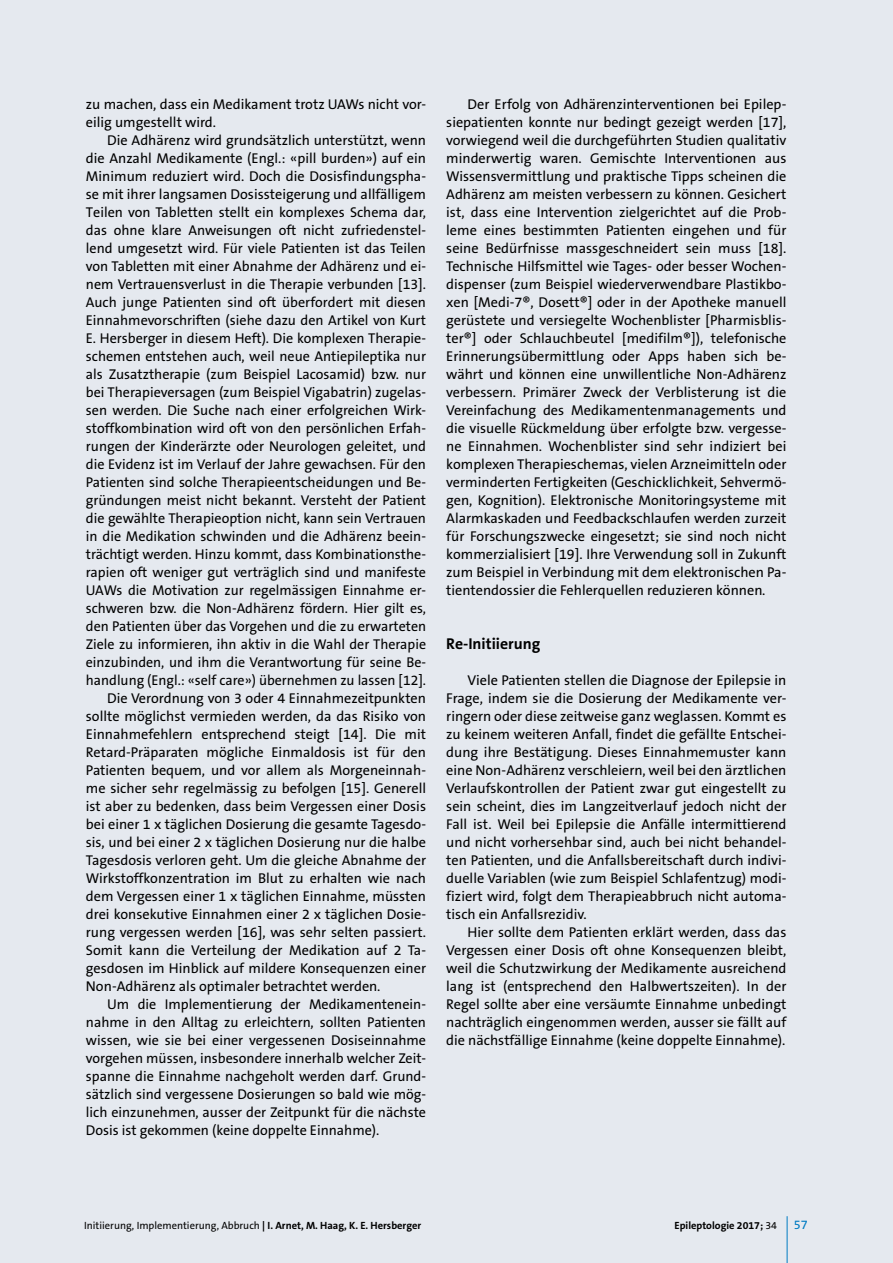
<style>
.page{position:relative;width:893px;height:1263px;background:#e5e9ef}
.page>*{position:absolute;margin:0;border:0;box-sizing:border-box;transform-origin:0 0}
.t1{font:700 15.75px "The Sans B W7";color:#000}
.t2{font:14.25px/18px "The Sans B W5 Plain";color:#000;text-align:justify}
.t3{font:12.75px "The Sans B W5 Plain";color:#007bc2}
.t4{font:10.5px "The Sans B W5 Plain";color:#000}
.t5{font:700 10.5px "The Sans B W7";color:#000}
.s1{font-family:"The Sans B W7";font-weight:700}
.s2{font-family:"The Sans B W5 Plain";font-weight:400}
</style>
<div class="page">
<hr style="left:787px;top:1216px;width:1px;height:47px;background:#007bc2">
<p class="t2" style="left:86px;top:96px;width:342px">zu machen, dass ein Medikament trotz UAWs nicht vor&shy;eilig umgestellt wird.</p>
<p class="t2" style="left:107px;top:132px;width:320px">Die Adhärenz wird grundsätzlich unterstützt, wenn</p>
<p class="t2" style="left:86px;top:150px;width:342px">die Anzahl Medikamente (Engl.: «pill burden») auf ein</p>
<p class="t2" style="left:86px;top:168px;width:342px">Minimum reduziert wird. Doch die Dosisfindungspha-</p>
<p class="t2" style="left:86px;top:186px;width:342px">se mit ihrer langsamen Dosissteigerung und allfälligem</p>
<p class="t2" style="left:86px;top:204px;width:342px">Teilen von Tabletten stellt ein komplexes Schema dar,</p>
<p class="t2" style="left:86px;top:222px;width:342px">das ohne klare Anweisungen oft nicht zufriedenstel-</p>
<p class="t2" style="left:86px;top:240px;width:342px">lend umgesetzt wird. Für viele Patienten ist das Teilen</p>
<p class="t2" style="left:86px;top:258px;width:342px">von Tabletten mit einer Abnahme der Adhärenz und ei-</p>
<p class="t2" style="left:86px;top:276px;width:342px">nem Vertrauensverlust in die Therapie verbunden [13].</p>
<p class="t2" style="left:86px;top:294px;width:342px">Auch junge Patienten sind oft überfordert mit diesen</p>
<p class="t2" style="left:86px;top:312px;width:342px">Einnahmevorschriften (siehe dazu den Artikel von Kurt</p>
<p class="t2" style="left:86px;top:330px;width:342px">E. Hersberger in diesem Heft). Die komplexen Therapie-</p>
<p class="t2" style="left:86px;top:348px;width:342px">schemen entstehen auch, weil neue Antiepileptika nur</p>
<p class="t2" style="left:86px;top:366px;width:342px">als Zusatztherapie (zum Beispiel Lacosamid) bzw. nur</p>
<p class="t2" style="left:86px;top:384px;width:342px">bei Therapieversagen (zum Beispiel Vigabatrin) zugelas-</p>
<p class="t2" style="left:86px;top:402px;width:342px">sen werden. Die Suche nach einer erfolgreichen Wirk-</p>
<p class="t2" style="left:86px;top:420px;width:342px">stoffkombination wird oft von den persönlichen Erfah-</p>
<p class="t2" style="left:86px;top:438px;width:342px">rungen der Kinderärzte oder Neurologen geleitet, und</p>
<p class="t2" style="left:86px;top:456px;width:342px">die Evidenz ist im Verlauf der Jahre gewachsen. Für den</p>
<p class="t2" style="left:86px;top:474px;width:342px">Patienten sind solche Therapieentscheidungen und Be-</p>
<p class="t2" style="left:86px;top:492px;width:342px">gründungen meist nicht bekannt. Versteht der Patient</p>
<p class="t2" style="left:86px;top:510px;width:342px">die gewählte Therapieoption nicht, kann sein Vertrauen</p>
<p class="t2" style="left:86px;top:528px;width:342px">in die Medikation schwinden und die Adhärenz beein-</p>
<p class="t2" style="left:86px;top:546px;width:342px">trächtigt werden. Hinzu kommt, dass Kombinationsthe-</p>
<p class="t2" style="left:86px;top:564px;width:342px">rapien oft weniger gut verträglich sind und manifeste</p>
<p class="t2" style="left:86px;top:582px;width:342px">UAWs die Motivation zur regelmässigen Einnahme er-</p>
<p class="t2" style="left:86px;top:600px;width:342px">schweren bzw. die Non-Adhärenz fördern. Hier gilt es,</p>
<p class="t2" style="left:86px;top:618px;width:342px">den Patienten über das Vorgehen und die zu erwarteten</p>
<p class="t2" style="left:86px;top:636px;width:342px">Ziele zu informieren, ihn aktiv in die Wahl der Therapie</p>
<p class="t2" style="left:86px;top:654px;width:342px">einzubinden, und ihm die Verantwortung für seine Be-</p>
<p class="t2" style="left:86px;top:672px;width:342px">handlung (Engl.: «self care») übernehmen zu lassen [12].</p>
<p class="t2" style="left:107px;top:690px;width:320px">Die Verordnung von 3 oder 4 Einnahmezeitpunkten</p>
<p class="t2" style="left:86px;top:708px;width:342px">sollte möglichst vermieden werden, da das Risiko von</p>
<p class="t2" style="left:86px;top:726px;width:342px">Einnahmefehlern entsprechend steigt [14]. Die mit</p>
<p class="t2" style="left:86px;top:744px;width:342px">Retard-Präparaten mögliche Einmaldosis ist für den</p>
<p class="t2" style="left:86px;top:762px;width:342px">Patienten bequem, und vor allem als Morgeneinnah-</p>
<p class="t2" style="left:86px;top:780px;width:342px">me sicher sehr regelmässig zu befolgen [15]. Generell</p>
<p class="t2" style="left:86px;top:798px;width:342px">ist aber zu bedenken, dass beim Vergessen einer Dosis</p>
<p class="t2" style="left:86px;top:816px;width:342px">bei einer 1 x täglichen Dosierung die gesamte Tagesdo-</p>
<p class="t2" style="left:86px;top:834px;width:342px">sis, und bei einer 2 x täglichen Dosierung nur die halbe</p>
<p class="t2" style="left:86px;top:852px;width:342px">Tagesdosis verloren geht. Um die gleiche Abnahme der</p>
<p class="t2" style="left:86px;top:870px;width:342px">Wirkstoffkonzentration im Blut zu erhalten wie nach</p>
<p class="t2" style="left:86px;top:888px;width:342px">dem Vergessen einer 1 x täglichen Einnahme, müssten</p>
<p class="t2" style="left:86px;top:906px;width:342px">drei konsekutive Einnahmen einer 2 x täglichen Dosie-</p>
<p class="t2" style="left:86px;top:924px;width:342px">rung vergessen werden [16], was sehr selten passiert.</p>
<p class="t2" style="left:86px;top:942px;width:342px">Somit kann die Verteilung der Medikation auf 2 Ta-</p>
<p class="t2" style="left:86px;top:960px;width:342px">gesdosen im Hinblick auf mildere Konsequenzen einer</p>
<p class="t2" style="left:86px;top:978px;width:296px">Non-Adhärenz als optimaler betrachtet werden.</p>
<p class="t2" style="left:107px;top:996px;width:320px">Um die Implementierung der Medikamentenein-</p>
<p class="t2" style="left:86px;top:1014px;width:342px">nahme in den Alltag zu erleichtern, sollten Patienten</p>
<p class="t2" style="left:86px;top:1032px;width:342px">wissen, wie sie bei einer vergessenen Dosiseinnahme</p>
<p class="t2" style="left:86px;top:1050px;width:342px">vorgehen müssen, insbesondere innerhalb welcher Zeit-</p>
<p class="t2" style="left:86px;top:1068px;width:342px">spanne die Einnahme nachgeholt werden darf. Grund-</p>
<p class="t2" style="left:86px;top:1086px;width:342px">sätzlich sind vergessene Dosierungen so bald wie mög-</p>
<p class="t2" style="left:86px;top:1104px;width:342px">lich einzunehmen, ausser der Zeitpunkt für die nächste</p>
<p class="t2" style="left:86px;top:1122px;width:295px">Dosis ist gekommen (keine doppelte Einnahme).</p>
<p class="t2" style="left:446px;top:96px;width:342px;text-indent:21px">Der Erfolg von Adhärenzinterventionen bei Epilep&shy;siepatienten konnte nur bedingt gezeigt werden [17], vorwiegend weil die durchgeführten Studien qualitativ minderwertig waren. Gemischte Interventionen aus Wissensvermittlung und praktische Tipps scheinen die Adhärenz am meisten verbessern zu können. Gesichert ist, dass eine Intervention zielgerichtet auf die Prob&shy;leme eines bestimmten Patienten eingehen und für seine Bedürfnisse massgeschneidert sein muss [18].<br>Technische Hilfsmittel wie Tages- oder besser Wochen&shy;dispenser (zum Beispiel wiederverwendbare Plastikbo&shy;xen [Medi-7®, Dosett®] oder in der Apotheke manuell gerüstete und versiegelte Wochenblister [Pharmisblis&shy;ter®] oder Schlauchbeutel [medifilm®]), telefonische Erinnerungsübermittlung oder Apps haben sich be&shy;währt und können eine unwillentliche Non-Adhärenz verbessern. Primärer Zweck der Verblisterung ist die Vereinfachung des Medikamentenmanagements und die visuelle Rückmeldung über erfolgte bzw. vergesse&shy;ne Einnahmen. Wochenblister sind sehr indiziert bei komplexen Therapieschemas, vielen Arzneimitteln oder verminderten Fertigkeiten (Geschicklichkeit, Sehvermö&shy;gen, Kognition). Elektronische Monitoringsysteme mit Alarmkaskaden und Feedbackschlaufen werden zurzeit für Forschungszwecke eingesetzt; sie sind noch nicht kommerzialisiert [19]. Ihre Verwendung soll in Zukunft zum Beispiel in Verbindung mit dem elektronischen Pa&shy;tientendossier die Fehlerquellen reduzieren können.</p>
<p class="t1" style="left:446px;top:634px;width:96px">Re-Initiierung</p>
<p class="t2" style="left:446px;top:672px;width:342px;text-indent:21px">Viele Patienten stellen die Diagnose der Epilepsie in Frage, indem sie die Dosierung der Medikamente ver&shy;ringern oder diese zeitweise ganz weglassen. Kommt es zu keinem weiteren Anfall, findet die gefällte Entschei&shy;dung ihre Bestätigung. Dieses Einnahmemuster kann eine Non-Adhärenz verschleiern, weil bei den ärztlichen Verlaufskontrollen der Patient zwar gut eingestellt zu sein scheint, dies im Langzeitverlauf jedoch nicht der Fall ist. Weil bei Epilepsie die Anfälle intermittierend und nicht vorhersehbar sind, auch bei nicht behandel&shy;ten Patienten, und die Anfallsbereitschaft durch indivi&shy;duelle Variablen (wie zum Beispiel Schlafentzug) modi&shy;fiziert wird, folgt dem Therapieabbruch nicht automa&shy;tisch ein Anfallsrezidiv.</p>
<p class="t2" style="left:446px;top:924px;width:342px;text-indent:21px">Hier sollte dem Patienten erklärt werden, dass das Vergessen einer Dosis oft ohne Konsequenzen bleibt, weil die Schutzwirkung der Medikamente ausreichend lang ist (entsprechend den Halbwertszeiten). In der Regel sollte aber eine versäumte Einnahme unbedingt nachträglich eingenommen werden, ausser sie fällt auf die nächstfällige Einnahme (keine doppelte Einnahme).</p>
<p class="t4" style="left:84px;top:1219px;width:339px">Initiierung, Implementierung, Abbruch <span class="s1">| I. Arnet, M. Haag, K. E. Hersberger</span></p>
<p class="t5" style="left:674px;top:1218px;width:104px">Epileptologie 2017; <span class="s2">34</span></p>
<p class="t3" style="left:794px;top:1216px;width:16px">57</p>
</div>
